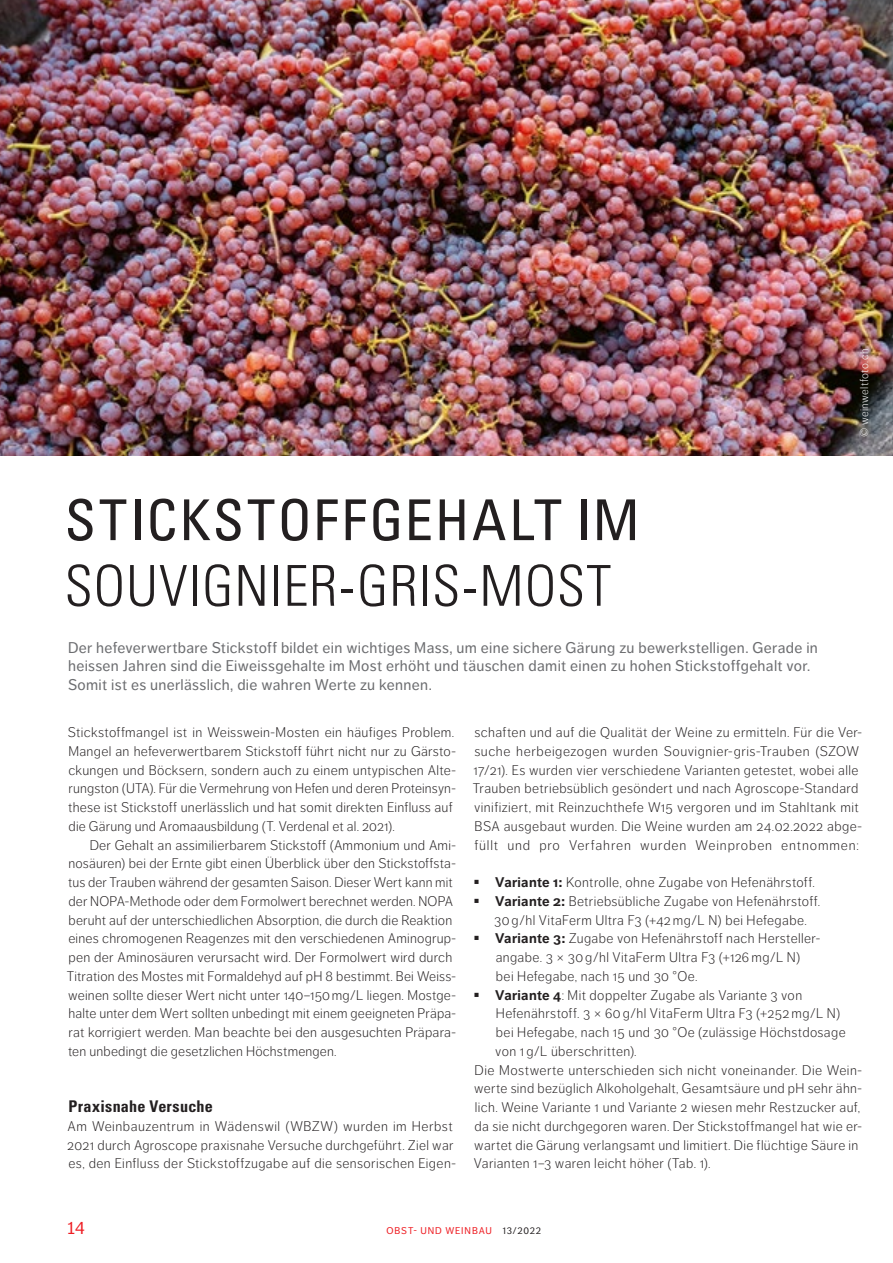
<style>
.page{position:relative;width:893px;height:1263px;background:#fff}
.page>*{position:absolute;margin:0;border:0;box-sizing:border-box;transform-origin:0 0}
.t1{font:300 condensed 56.4px "Univers";letter-spacing:.02em;color:#231f20}
.t2{font:condensed 56.4px "Univers";letter-spacing:.035em;color:#231f20}
.t3{font:18px "Dagny Pro";color:#ee1d23}
.t4{font:700 condensed 16.2px "Univers";letter-spacing:.015em;color:#231f20}
.t5{font:15.3px/18.8px "Dagny Pro";letter-spacing:.02em;color:#6c6d70}
.t6{font:300 13.8px/18.8px "Dagny Pro";letter-spacing:.02em;color:#231f20}
.t7{font:300 11.25px "Dagny Pro";letter-spacing:.03em;color:#fff}
.t8{font:9.75px "Dagny Pro";letter-spacing:.09em;color:#ee1d23}
.s1{font-weight:700}
.s2{color:#231f20}
</style>
<div class="page">
<img style="left:0;top:0;width:893px;height:456px">
<p class="t7" style="left:858px;top:437px;width:90px;rotate:-90deg">© weinweltfoto.ch</p>
<h1 class="t2" style="left:65px;top:484px;width:576px">STICKSTOFFGEHALT IM</h1>
<h1 class="t1" style="left:65px;top:552px;width:548px">SOUVIGNIER-GRIS-MOST</h1>
<p class="t5" style="left:68px;top:638px;width:751px">Der hefeverwertbare Stickstoff bildet ein wichtiges Mass, um eine sichere Gärung zu bewerkstelligen. Gerade in heissen Jahren sind die Eiweissgehalte im Most erhöht und täuschen damit einen zu hohen Stickstoffgehalt vor.<br>Somit ist es unerlässlich, die wahren Werte zu kennen.</p>
<p class="t6" style="left:68px;top:723px;width:390px">Stickstoffmangel ist in Weisswein-Mosten ein häufiges Problem.<br>Mangel an hefeverwertbarem Stickstoff führt nicht nur zu Gärsto&shy;ckungen und Böcksern, sondern auch zu einem untypischen Alte&shy;rungston (UTA). Für die Vermehrung von Hefen und deren Proteinsyn&shy;these ist Stickstoff unerlässlich und hat somit direkten Einfluss auf die Gärung und Aromaausbildung (T. Verdenal et al. 2021).</p>
<p class="t6" style="left:67px;top:835px;width:391px;text-indent:23px">Der Gehalt an assimilierbarem Stickstoff (Ammonium und Ami&shy;nosäuren) bei der Ernte gibt einen Überblick über den Stickstoffsta&shy;tus der Trauben während der gesamten Saison. Dieser Wert kann mit der NOPA-Methode oder dem Formolwert berechnet werden. NOPA beruht auf der unterschiedlichen Absorption, die durch die Reaktion eines chromogenen Reagenzes mit den verschiedenen Aminogrup&shy;pen der Aminosäuren verursacht wird. Der Formolwert wird durch Titration des Mostes mit Formaldehyd auf pH 8 bestimmt. Bei Weiss&shy;weinen sollte dieser Wert nicht unter 140–150mg/L liegen. Mostge&shy;halte unter dem Wert sollten unbedingt mit einem geeigneten Präpa&shy;rat korrigiert werden. Man beachte bei den ausgesuchten Präpara&shy;ten unbedingt die gesetzlichen Höchstmengen.</p>
<p class="t6" style="left:473px;top:723px;width:391px">schaften und auf die Qualität der Weine zu ermitteln. Für die Ver&shy;suche herbeigezogen wurden Souvignier-gris-Trauben (SZOW 17/21). Es wurden vier verschiedene Varianten getestet, wobei alle Trauben betriebsüblich gesöndert und nach Agroscope-Standard vinifiziert, mit Reinzuchthefe W15 vergoren und im Stahltank mit BSA ausgebaut wurden. Die Weine wurden am 24.02.2022 abge&shy;füllt und pro Verfahren wurden Weinproben entnommen:</p>
<p class="t6" style="left:474px;top:873px;width:343px">▪ <span class="s1">Variante 1:</span> Kontrolle, ohne Zugabe von Hefenährstoff.</p>
<p class="t6" style="left:474px;top:892px;width:348px;text-align:center">▪ <span class="s1">Variante 2:</span> Betriebsübliche Zugabe von Hefenährstoff.<br>30 g/hl VitaFerm Ultra F3 (+42 mg/L N) bei Hefegabe.</p>
<p class="t6" style="left:496px;top:929px;width:326px;text-indent:-22px">▪ <span class="s1">Variante 3:</span> Zugabe von Hefenährstoff nach Hersteller&shy;angabe. 3 × 30 g/hl VitaFerm Ultra F3 (+126 mg/L N) bei Hefegabe, nach 15 und 30 °Oe.</p>
<p class="t6" style="left:474px;top:985px;width:330px">▪ <span class="s1">Variante 4</span>: Mit doppelter Zugabe als Variante 3 von</p>
<p class="t6" style="left:496px;top:1004px;width:346px">Hefenährstoff. 3 × 60 g/hl VitaFerm Ultra F3 (+252 mg/L N)</p>
<p class="t6" style="left:496px;top:1023px;width:351px">bei Hefegabe, nach 15 und 30 °Oe (zulässige Höchstdosage</p>
<p class="t6" style="left:495px;top:1042px;width:143px">von 1 g/L überschritten).</p>
<p class="t6" style="left:475px;top:1060px;width:389px">Die Mostwerte unterschieden sich nicht voneinander. Die Wein-</p>
<p class="t6" style="left:474px;top:1079px;width:390px">werte sind bezüglich Alkoholgehalt, Gesamtsäure und pH sehr ähn-</p>
<p class="t6" style="left:475px;top:1098px;width:387px">lich. Weine Variante 1 und Variante 2 wiesen mehr Restzucker auf,</p>
<p class="t6" style="left:475px;top:1117px;width:389px">da sie nicht durchgegoren waren. Der Stickstoffmangel hat wie er-</p>
<p class="t6" style="left:474px;top:1135px;width:386px">wartet die Gärung verlangsamt und limitiert. Die flüchtige Säure in</p>
<p class="t6" style="left:474px;top:1154px;width:238px">Varianten 1–3 waren leicht höher (Tab. 1).</p>
<p class="t4" style="left:69px;top:1096px;width:146px">Praxisnahe Versuche</p>
<p class="t6" style="left:67px;top:1117px;width:390px">Am Weinbauzentrum in Wädenswil (WBZW) wurden im Herbst<br>2021 durch Agroscope praxisnahe Versuche durchgeführt. Ziel war es, den Einfluss der Stickstoffzugabe auf die sensorischen Eigen-</p>
<h2 class="t3" style="left:66px;top:1217px;width:21px">14</h2>
<p class="t8" style="left:386px;top:1225px;width:156px">OBST- UND WEINBAU <span class="s2">13/2022</span></p>
</div>
